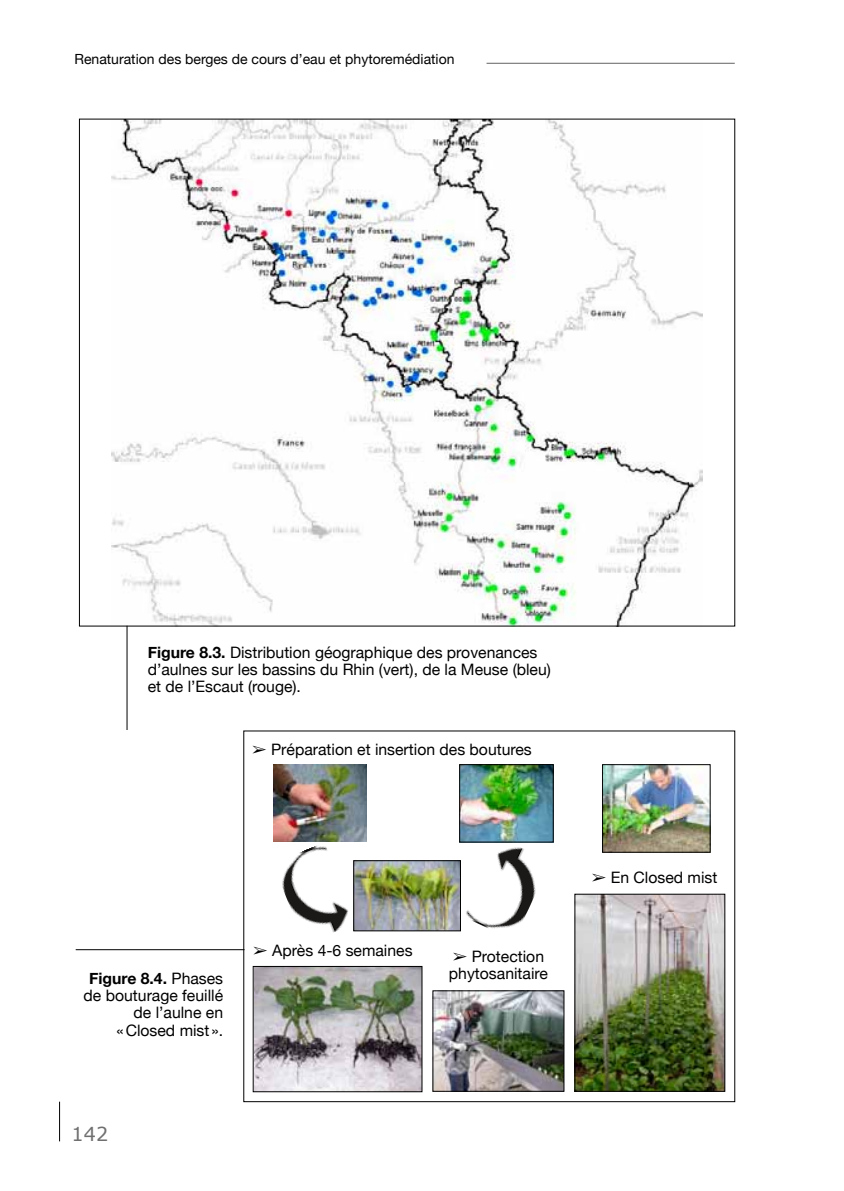
<style>
.page{position:relative;width:844px;height:1191px;background:#fff}
.page>*{position:absolute;margin:0;border:0;box-sizing:border-box;transform-origin:0 0}
.t1{font:19.25px "Verdana";color:#706f6f}
.t2{font:15.75px/17.3px "Helvetica Neue";color:#000}
.t3{font:14px "Helvetica Neue";color:#000}
.s1{font-weight:700}
</style>
<div class="page">
<hr style="left:486px;top:63px;width:248px;height:1px;background:#646363">
<hr style="left:59px;top:1101px;width:1px;height:40px;background:#000">
<img style="left:111px;top:121px;width:591px;height:503px">
<hr style="left:126px;top:626px;width:1px;height:104px;background:#000">
<hr style="left:76px;top:949px;width:168px;height:1px;background:#000">
<img style="left:376px;top:862px;width:68px;height:67px">
<div style="left:353px;top:860px;width:108px;height:71px;border:1px solid #000"></div>
<img style="left:576px;top:895px;width:147px;height:194px">
<div style="left:574px;top:893px;width:151px;height:198px;border:1px solid #000"></div>
<img style="left:604px;top:766px;width:104px;height:84px">
<div style="left:602px;top:764px;width:108px;height:88px;border:1px solid #000"></div>
<img style="left:434px;top:992px;width:128px;height:97px">
<div style="left:432px;top:990px;width:132px;height:101px;border:1px solid #000"></div>
<img style="left:273px;top:764px;width:93px;height:70px">
<img style="left:461px;top:766px;width:90px;height:74px">
<div style="left:459px;top:764px;width:94px;height:78px;border:1px solid #000"></div>
<img style="left:255px;top:968px;width:165px;height:122px">
<div style="left:253px;top:966px;width:169px;height:126px;border:1px solid #000"></div>
<img style="left:444px;top:829px;width:106px;height:103px">
<img style="left:273px;top:834px;width:103px;height:99px">
<p class="t3" style="left:74px;top:51px;width:381px">Renaturation des berges de cours d’eau et phytoremédiation</p>
<p class="t2" style="left:148px;top:643px;width:404px"><span class="s1">Figure 8.3.</span> Distribution géographique des provenances d’aulnes sur les bassins du Rhin (vert), de la Meuse (bleu) et de l’Escaut (rouge).</p>
<p class="t2" style="left:252px;top:740px;width:281px">➢ Préparation et insertion des boutures</p>
<p class="t2" style="left:84px;top:969px;width:141px;text-align:right"><span class="s1">Figure 8.4.</span> Phases de bouturage feuillé de l’aulne en «Closed mist ».</p>
<p class="t2" style="left:253px;top:941px;width:161px">➢ Après 4-6 semaines</p>
<p class="t2" style="left:449px;top:947px;width:100px">➢ Protection phytosanitaire</p>
<p class="t1" style="left:72px;top:1122px;width:38px">142</p>
<p class="t2" style="left:591px;top:869px;width:127px">➢ En Closed mist</p>
</div>
